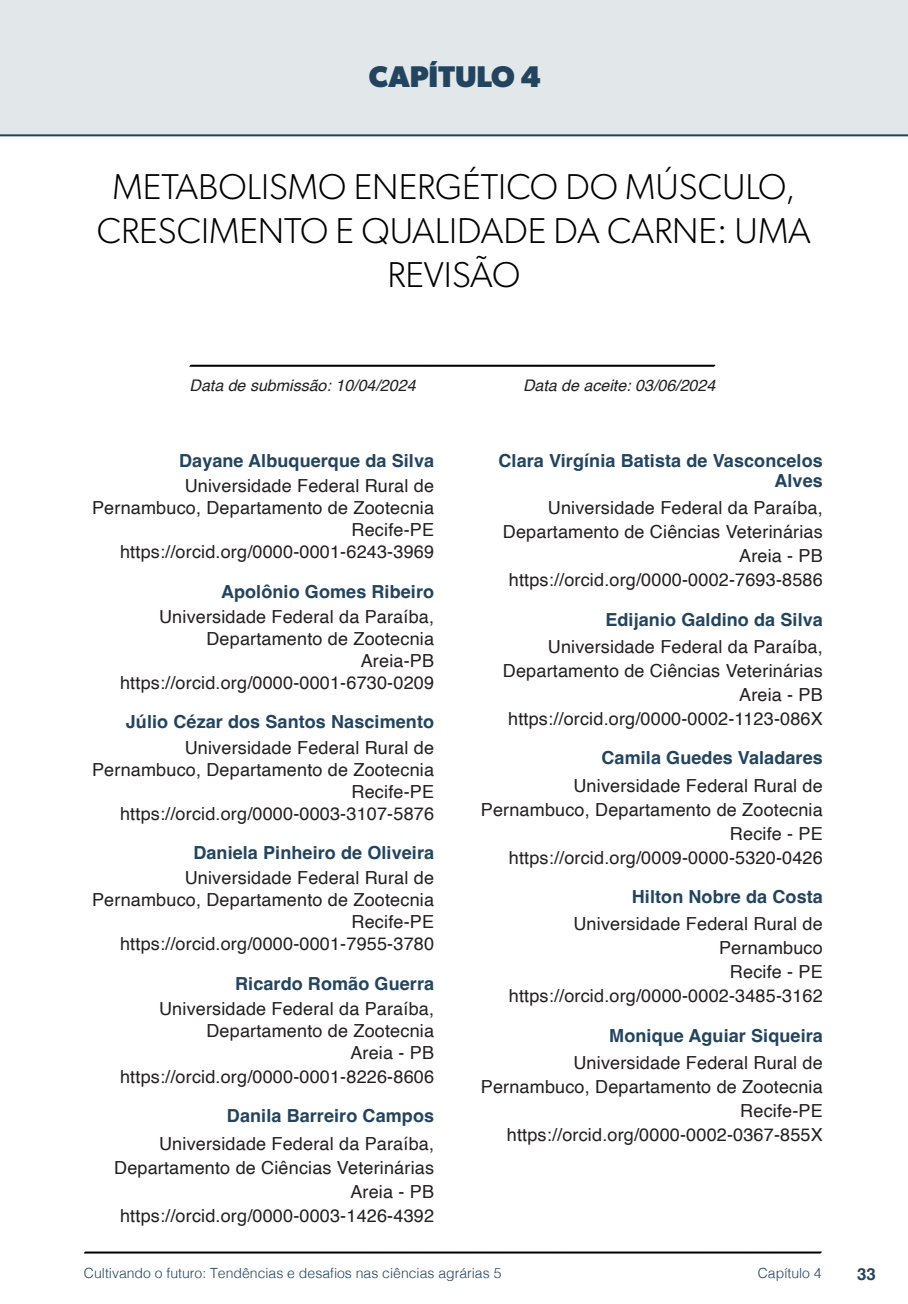
<style>
.page{position:relative;width:908px;height:1304px;background:#fff}
.page>*{position:absolute;margin:0;border:0;box-sizing:border-box;transform-origin:0 0}
.nome_artigos{font:300 36px/44px "Gibson";color:#000;text-align:center}
.capítulos{font:700 30px "Gibson";color:#23445f}
.info_autores{font:18px/24px "Helvetica";letter-spacing:.01em;color:#231f20;text-align:right}
.nome_autores{font:700 18px/20px "Helvetica";letter-spacing:.005em;color:#23445f;text-align:right}
.t1{font:700 16.8px "Helvetica";color:#23445f}
.data{font:italic 16px "Helvetica";color:#231f20}
.t2{font:300 14px "Helvetica";color:#23445f}
</style>
<div class="page">
<svg style="left:84px;top:1251px;width:737px;height:3px;background:#515151"></svg>
<div style="left:0;top:0;width:907px;height:136px;background:#e2e7e9"></div>
<svg style="left:189px;top:364px;width:526px;height:3px;background:#4f4f4f"></svg>
<div style="left:44px;top:72px;width:68px;height:61px;background:#e2e7e9"></div>
<p class="capítulos" style="left:369px;top:58px;width:173px">CAPÍTULO 4</p>
<p class="nome_artigos" style="left:97px;top:164px;width:715px">METABOLISMO ENERGÉTICO DO MÚSCULO,<br>CRESCIMENTO E QUALIDADE DA CARNE: UMA<br>REVISÃO</p>
<p class="data" style="left:189px;top:373px;width:227px">Data de submissão: 10/04/2024</p>
<p class="data" style="left:523px;top:373px;width:194px">Data de aceite: 03/06/2024</p>
<p class="nome_autores" style="left:179px;top:453px;width:256px">Dayane Albuquerque da Silva</p>
<p class="info_autores" style="left:92px;top:476px;width:343px;line-height:22px">Universidade Federal Rural de<br>Pernambuco, Departamento de Zootecnia</p>
<p class="info_autores" style="left:351px;top:519px;width:84px">Recife-PE</p>
<p class="info_autores" style="left:120px;top:541px;width:315px">https://orcid.org/0000-0001-6243-3969</p>
<p class="nome_autores" style="left:221px;top:583px;width:214px">Apolônio Gomes Ribeiro</p>
<p class="info_autores" style="left:159px;top:606px;width:276px;line-height:22px">Universidade Federal da Paraíba,<br>Departamento de Zootecnia</p>
<p class="info_autores" style="left:360px;top:649px;width:75px">Areia-PB</p>
<p class="info_autores" style="left:120px;top:671px;width:315px">https://orcid.org/0000-0001-6730-0209</p>
<p class="nome_autores" style="left:126px;top:714px;width:309px">Júlio Cézar dos Santos Nascimento</p>
<p class="info_autores" style="left:92px;top:737px;width:343px;line-height:22px">Universidade Federal Rural de<br>Pernambuco, Departamento de Zootecnia</p>
<p class="info_autores" style="left:351px;top:780px;width:84px">Recife-PE</p>
<p class="info_autores" style="left:120px;top:802px;width:315px">https://orcid.org/0000-0003-3107-5876</p>
<p class="nome_autores" style="left:193px;top:845px;width:242px">Daniela Pinheiro de Oliveira</p>
<p class="info_autores" style="left:92px;top:868px;width:343px;line-height:22px">Universidade Federal Rural de<br>Pernambuco, Departamento de Zootecnia</p>
<p class="info_autores" style="left:351px;top:911px;width:84px">Recife-PE</p>
<p class="info_autores" style="left:120px;top:933px;width:315px">https://orcid.org/0000-0001-7955-3780</p>
<p class="nome_autores" style="left:235px;top:975px;width:200px">Ricardo Romão Guerra</p>
<p class="info_autores" style="left:159px;top:998px;width:276px;line-height:22px">Universidade Federal da Paraíba,<br>Departamento de Zootecnia</p>
<p class="info_autores" style="left:350px;top:1041px;width:85px">Areia - PB</p>
<p class="info_autores" style="left:120px;top:1065px;width:315px">https://orcid.org/0000-0001-8226-8606</p>
<p class="nome_autores" style="left:227px;top:1108px;width:208px">Danila Barreiro Campos</p>
<p class="info_autores" style="left:114px;top:1132px;width:321px">Universidade Federal da Paraíba,<br>Departamento de Ciências Veterinárias</p>
<p class="info_autores" style="left:350px;top:1180px;width:85px">Areia - PB</p>
<p class="info_autores" style="left:120px;top:1204px;width:315px">https://orcid.org/0000-0003-1426-4392</p>
<p class="nome_autores" style="left:498px;top:453px;width:326px">Clara Virgínia Batista de Vasconcelos<br>Alves</p>
<p class="info_autores" style="left:502px;top:497px;width:321px">Universidade Federal da Paraíba,<br>Departamento de Ciências Veterinárias</p>
<p class="info_autores" style="left:738px;top:545px;width:85px">Areia - PB</p>
<p class="info_autores" style="left:508px;top:569px;width:315px">https://orcid.org/0000-0002-7693-8586</p>
<p class="nome_autores" style="left:605px;top:611px;width:219px">Edijanio Galdino da Silva</p>
<p class="info_autores" style="left:502px;top:635px;width:321px">Universidade Federal da Paraíba,<br>Departamento de Ciências Veterinárias</p>
<p class="info_autores" style="left:738px;top:683px;width:85px">Areia - PB</p>
<p class="info_autores" style="left:508px;top:707px;width:316px">https://orcid.org/0000-0002-1123-086X</p>
<p class="nome_autores" style="left:601px;top:750px;width:223px">Camila Guedes Valadares</p>
<p class="info_autores" style="left:480px;top:774px;width:343px">Universidade Federal Rural de<br>Pernambuco, Departamento de Zootecnia</p>
<p class="info_autores" style="left:729px;top:822px;width:94px">Recife - PE</p>
<p class="info_autores" style="left:508px;top:846px;width:315px">https://orcid.org/0009-0000-5320-0426</p>
<p class="nome_autores" style="left:631px;top:889px;width:192px">Hilton Nobre da Costa</p>
<p class="info_autores" style="left:573px;top:913px;width:251px">Universidade Federal Rural de<br>Pernambuco</p>
<p class="info_autores" style="left:729px;top:961px;width:94px">Recife - PE</p>
<p class="info_autores" style="left:508px;top:985px;width:315px">https://orcid.org/0000-0002-3485-3162</p>
<p class="nome_autores" style="left:609px;top:1027px;width:215px">Monique Aguiar Siqueira</p>
<p class="info_autores" style="left:480px;top:1051px;width:343px">Universidade Federal Rural de<br>Pernambuco, Departamento de Zootecnia</p>
<p class="info_autores" style="left:740px;top:1099px;width:84px">Recife-PE</p>
<p class="info_autores" style="left:506px;top:1123px;width:317px">https://orcid.org/0000-0002-0367-855X</p>
<p class="t2" style="left:84px;top:1261px;width:419px">Cultivando o futuro: Tendências e desafios nas ciências agrárias 5</p>
<p class="t2" style="left:757px;top:1261px;width:65px">Capítulo 4</p>
<p class="t1" style="left:856px;top:1264px;width:20px">33</p>
</div>
